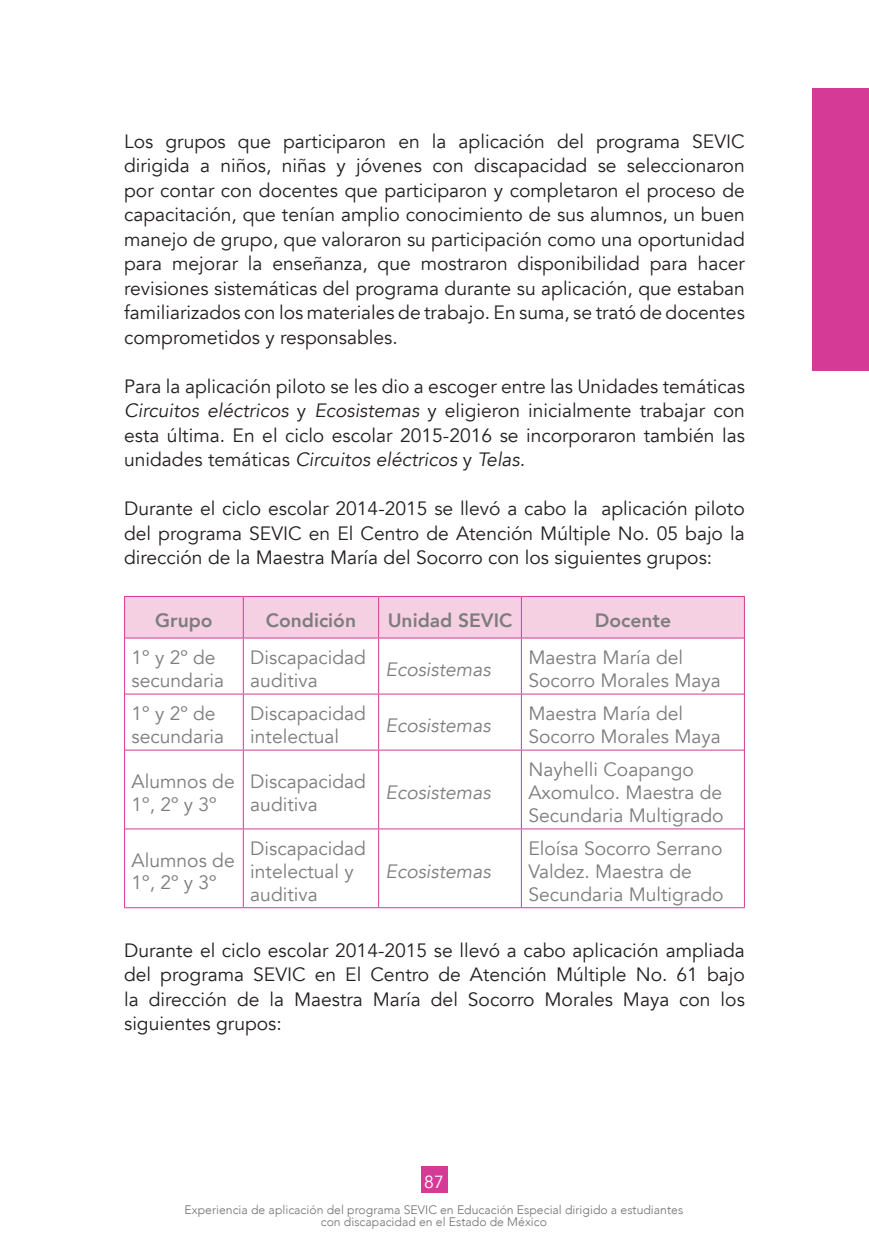
<style>
.page{position:relative;width:869px;height:1241px;background:#fff}
.page>*{position:absolute;margin:0;border:0;box-sizing:border-box;transform-origin:0 0}
.t1{font:19.25px/24.5px "Avenir";color:#241f1f;text-align:justify}
.t2{font:19.25px/22.8px "Avenir";color:#7d7c7e}
.t3{font:italic 19.25px "Avenir";color:#7d7c7e}
.t4{font:800 19.25px "Avenir";color:#7d7c7e}
.t5{font:17.5px "Avenir";color:#fff}
.t6{font:300 12.25px/12.2px "Avenir";color:#717072;text-align:center}
.s1{font-style:italic}
</style>
<div class="page">
<div style="left:812px;top:88px;width:56px;height:282px;background:#d43a96"></div>
<div style="left:420px;top:1166px;width:27px;height:26px;background:#d43a96"></div>
<div style="left:125px;top:597px;width:618px;height:40px;background:#f5d0e3"></div>
<hr style="left:124px;top:596px;width:1px;height:42px;background:#d43a96">
<hr style="left:124px;top:596px;width:119px;height:1px;background:#d43a96">
<hr style="left:243px;top:596px;width:1px;height:41px;background:#d43a96">
<hr style="left:378px;top:596px;width:1px;height:41px;background:#d43a96">
<hr style="left:520px;top:596px;width:1px;height:41px;background:#d43a96">
<hr style="left:125px;top:637px;width:118px;height:1px;background:#d43a96">
<hr style="left:243px;top:637px;width:135px;height:1px;background:#d43a96">
<hr style="left:243px;top:638px;width:1px;height:55px;background:#d43a96">
<hr style="left:378px;top:637px;width:143px;height:1px;background:#d43a96">
<hr style="left:378px;top:638px;width:1px;height:55px;background:#d43a96">
<hr style="left:521px;top:637px;width:222px;height:1px;background:#d43a96">
<hr style="left:520px;top:638px;width:1px;height:55px;background:#d43a96">
<hr style="left:125px;top:693px;width:118px;height:1px;background:#d43a96">
<hr style="left:243px;top:693px;width:135px;height:1px;background:#d43a96">
<hr style="left:243px;top:694px;width:1px;height:55px;background:#d43a96">
<hr style="left:378px;top:693px;width:143px;height:1px;background:#d43a96">
<hr style="left:378px;top:694px;width:1px;height:55px;background:#d43a96">
<hr style="left:521px;top:693px;width:222px;height:1px;background:#d43a96">
<hr style="left:520px;top:694px;width:1px;height:55px;background:#d43a96">
<hr style="left:125px;top:749px;width:118px;height:1px;background:#d43a96">
<hr style="left:243px;top:749px;width:135px;height:1px;background:#d43a96">
<hr style="left:243px;top:750px;width:1px;height:78px;background:#d43a96">
<hr style="left:378px;top:749px;width:143px;height:1px;background:#d43a96">
<hr style="left:378px;top:750px;width:1px;height:78px;background:#d43a96">
<hr style="left:521px;top:749px;width:222px;height:1px;background:#d43a96">
<hr style="left:520px;top:750px;width:1px;height:78px;background:#d43a96">
<hr style="left:125px;top:828px;width:118px;height:1px;background:#d43a96">
<hr style="left:243px;top:828px;width:135px;height:1px;background:#d43a96">
<hr style="left:243px;top:829px;width:1px;height:78px;background:#d43a96">
<hr style="left:378px;top:828px;width:143px;height:1px;background:#d43a96">
<hr style="left:378px;top:829px;width:1px;height:78px;background:#d43a96">
<hr style="left:521px;top:828px;width:222px;height:1px;background:#d43a96">
<hr style="left:520px;top:829px;width:1px;height:78px;background:#d43a96">
<hr style="left:243px;top:596px;width:135px;height:1px;background:#d43a96">
<hr style="left:378px;top:596px;width:143px;height:1px;background:#d43a96">
<hr style="left:743px;top:596px;width:1px;height:42px;background:#d43a96">
<hr style="left:521px;top:596px;width:223px;height:1px;background:#d43a96">
<hr style="left:124px;top:638px;width:1px;height:56px;background:#d43a96">
<hr style="left:743px;top:638px;width:1px;height:56px;background:#d43a96">
<hr style="left:124px;top:694px;width:1px;height:56px;background:#d43a96">
<hr style="left:743px;top:694px;width:1px;height:56px;background:#d43a96">
<hr style="left:124px;top:750px;width:1px;height:78px;background:#d43a96">
<hr style="left:743px;top:750px;width:1px;height:78px;background:#d43a96">
<hr style="left:124px;top:828px;width:1px;height:79px;background:#d43a96">
<hr style="left:124px;top:907px;width:119px;height:1px;background:#d43a96">
<hr style="left:243px;top:907px;width:135px;height:1px;background:#d43a96">
<hr style="left:378px;top:907px;width:143px;height:1px;background:#d43a96">
<hr style="left:743px;top:828px;width:1px;height:79px;background:#d43a96">
<hr style="left:521px;top:907px;width:223px;height:1px;background:#d43a96">
<p class="t1" style="left:124px;top:129px;width:622px">Los grupos que participaron en la aplicación del programa SEVIC dirigida a niños, niñas y jóvenes con discapacidad se seleccionaron por contar con docentes que participaron y completaron el proceso de capacitación, que tenían amplio conocimiento de sus alumnos, un buen manejo de grupo, que valoraron su participación como una oportunidad para mejorar la enseñanza, que mostraron disponibilidad para hacer revisiones sistemáticas del programa durante su aplicación, que estaban familiarizados con los materiales de trabajo. En suma, se trató de docentes comprometidos y responsables.</p>
<p class="t1" style="left:124px;top:374px;width:622px">Para la aplicación piloto se les dio a escoger entre las Unidades temáticas <span class="s1">Circuitos eléctricos</span> y <span class="s1">Ecosistemas</span> y eligieron inicialmente trabajar con esta última. En el ciclo escolar 2015-2016 se incorporaron también las unidades temáticas <span class="s1">Circuitos eléctricos</span> y <span class="s1">Telas.</span></p>
<p class="t1" style="left:124px;top:497px;width:622px">Durante el ciclo escolar 2014-2015 se llevó a cabo la aplicación piloto del programa SEVIC en El Centro de Atención Múltiple No. 05 bajo la dirección de la Maestra María del Socorro con los siguientes grupos:</p>
<p class="t4" style="left:155px;top:605px;width:59px">Grupo</p>
<p class="t4" style="left:266px;top:605px;width:92px">Condición</p>
<p class="t4" style="left:387px;top:605px;width:126px">Unidad SEVIC</p>
<p class="t4" style="left:594px;top:605px;width:78px">Docente</p>
<p class="t2" style="left:131px;top:646px;width:94px">1º y 2º de secundaria</p>
<p class="t2" style="left:250px;top:646px;width:117px">Discapacidad auditiva</p>
<p class="t2" style="left:528px;top:646px;width:194px">Maestra María del<br>Socorro Morales Maya</p>
<p class="t3" style="left:385px;top:657px;width:106px">Ecosistemas</p>
<p class="t2" style="left:131px;top:702px;width:94px">1º y 2º de secundaria</p>
<p class="t2" style="left:250px;top:702px;width:117px">Discapacidad intelectual</p>
<p class="t2" style="left:131px;top:770px;width:105px">Alumnos de<br>1º, 2º y 3º</p>
<p class="t2" style="left:250px;top:770px;width:117px">Discapacidad auditiva</p>
<p class="t3" style="left:385px;top:713px;width:106px">Ecosistemas</p>
<p class="t3" style="left:385px;top:781px;width:106px">Ecosistemas</p>
<p class="t2" style="left:528px;top:702px;width:194px">Maestra María del<br>Socorro Morales Maya</p>
<p class="t2" style="left:528px;top:758px;width:196px">Nayhelli Coapango<br>Axomulco. Maestra de<br>Secundaria Multigrado</p>
<p class="t2" style="left:528px;top:837px;width:196px">Eloísa Socorro Serrano<br>Valdez. Maestra de<br>Secundaria Multigrado</p>
<p class="t1" style="left:124px;top:938px;width:622px">Durante el ciclo escolar 2014-2015 se llevó a cabo aplicación ampliada del programa SEVIC en El Centro de Atención Múltiple No. 61 bajo la dirección de la Maestra María del Socorro Morales Maya con los siguientes grupos:</p>
<p class="t2" style="left:131px;top:848px;width:105px">Alumnos de<br>1º, 2º y 3º</p>
<p class="t2" style="left:250px;top:837px;width:117px">Discapacidad intelectual y auditiva</p>
<p class="t3" style="left:385px;top:859px;width:106px">Ecosistemas</p>
<p class="t5" style="left:424px;top:1171px;width:21px">87</p>
<p class="t6" style="left:184px;top:1203px;width:500px">Experiencia de aplicación del programa SEVIC en Educación Especial dirigido a estudiantes con discapacidad en el Estado de México</p>
</div>
